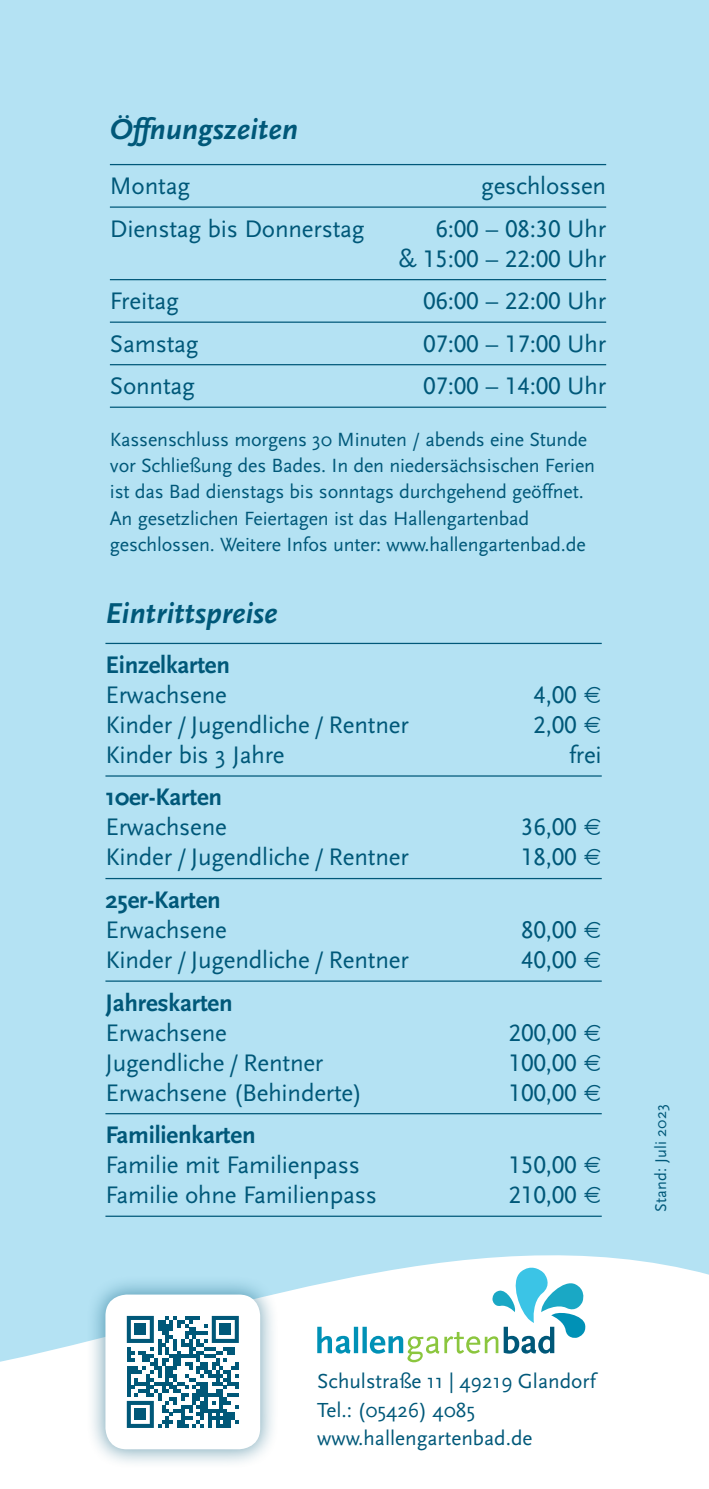
<style>
.page{position:relative;width:709px;height:1489px;background:#fff}
.page>*{position:absolute;margin:0;border:0;box-sizing:border-box;transform-origin:0 0}
.t1{font:italic 700 30px "Scala Sans";color:#005879}
.t2{font:25px "Scala Sans";letter-spacing:-.01em;color:#005879}
.t3{font:25px/30px "Scala Sans Caps";letter-spacing:-.01em;color:#005879;text-align:right}
.t4{font:700 25px "Scala Sans";letter-spacing:-.01em;color:#005879}
.t5{font:21.25px/28.8px "Scala Sans";color:#005879}
.t6{font:20px/26.2px "Scala Sans";letter-spacing:-.01em;color:#005879}
.t7{font:16.25px "Scala Sans";letter-spacing:.01em;color:#005879}
.s1{font-family:"Scala Sans"}
.s2{font-family:"Helvetica CY Plain"}
</style>
<div class="page">
<div style="left:0;top:0;width:709px;height:1240px;background:#b4e2f3"></div>
<svg style="left:0;top:980px;width:709px;height:383px"></svg>
<hr style="left:110px;top:164px;width:496px;height:1px;background:#005879">
<hr style="left:110px;top:206px;width:496px;height:2px;background:#005879">
<hr style="left:110px;top:279px;width:496px;height:1px;background:#005879">
<hr style="left:110px;top:321px;width:496px;height:2px;background:#005879">
<hr style="left:110px;top:364px;width:496px;height:1px;background:#005879">
<hr style="left:110px;top:406px;width:496px;height:2px;background:#005879">
<svg style="left:317px;top:1263px;width:269px;height:99px"></svg>
<div style="left:0;top:1180px;width:110px;height:142px;background:#b4e2f3"></div>
<hr style="left:105px;top:642px;width:496px;height:2px;background:#005879">
<hr style="left:105px;top:775px;width:496px;height:1px;background:#005879">
<hr style="left:105px;top:877px;width:496px;height:2px;background:#005879">
<hr style="left:105px;top:980px;width:496px;height:1px;background:#005879">
<hr style="left:105px;top:1112px;width:496px;height:2px;background:#005879">
<hr style="left:105px;top:1215px;width:496px;height:1px;background:#005879">
<div style="left:85px;top:1274px;width:195px;height:194px;background:#005879;opacity:.5"></div>
<div style="left:105px;top:1294px;width:155px;height:155px;background:#fff;border-radius:21px"></div>
<svg style="left:127px;top:1315px;width:112px;height:112px"></svg>
<div style="left:134px;top:1323px;width:12px;height:12px;background:#005879"></div>
<div style="left:219px;top:1323px;width:12px;height:12px;background:#005879"></div>
<div style="left:134px;top:1408px;width:12px;height:11px;background:#005879"></div>
<p class="t1" style="left:110px;top:113px;width:189px">Öffnungszeiten</p>
<p class="t2" style="left:110px;top:172px;width:82px">Montag</p>
<p class="t2" style="left:481px;top:172px;width:126px">geschlossen</p>
<p class="t2" style="left:110px;top:215px;width:256px">Dienstag bis Donnerstag</p>
<p class="t3" style="left:399px;top:214px;width:209px">6:00 – 08:30 <span class="s1">Uhr<br>&amp;</span> 15:00 – 22:00 <span class="s1">Uhr</span></p>
<p class="t2" style="left:110px;top:287px;width:71px">Freitag</p>
<p class="t3" style="left:423px;top:286px;width:185px">06:00 – 22:00 <span class="s1">Uhr</span></p>
<p class="t2" style="left:110px;top:330px;width:90px">Samstag</p>
<p class="t3" style="left:423px;top:329px;width:184px">07:00 – 17:00 <span class="s1">Uhr</span></p>
<p class="t2" style="left:110px;top:372px;width:87px">Sonntag</p>
<p class="t3" style="left:423px;top:371px;width:184px">07:00 – 14:00 <span class="s1">Uhr</span></p>
<p class="t6" style="left:110px;top:426px;width:487px">Kassenschluss morgens 30 Minuten / abends eine Stunde vor Schließung des Bades. In den niedersächsischen Ferien ist das Bad dienstags bis sonntags durchgehend geöffnet.<br>An gesetzlichen Feiertagen ist das Hallengartenbad geschlossen. Weitere Infos unter: www.hallengartenbad.de</p>
<p class="t1" style="left:105px;top:597px;width:173px">Eintrittspreise</p>
<p class="t4" style="left:105px;top:651px;width:126px">Einzelkarten</p>
<p class="t2" style="left:105px;top:681px;width:123px">Erwachsene</p>
<p class="t3" style="left:533px;top:680px;width:70px">4,00 <span class="s2">€</span></p>
<p class="t2" style="left:105px;top:711px;width:305px">Kinder / Jugendliche / Rentner</p>
<p class="t3" style="left:533px;top:710px;width:70px">2,00 <span class="s2">€</span></p>
<p class="t2" style="left:105px;top:741px;width:181px">Kinder bis 3 Jahre</p>
<p class="t2" style="left:569px;top:741px;width:34px">frei</p>
<p class="t4" style="left:105px;top:783px;width:118px">10er-Karten</p>
<p class="t2" style="left:105px;top:813px;width:123px">Erwachsene</p>
<p class="t3" style="left:521px;top:812px;width:82px">36,00 <span class="s2">€</span></p>
<p class="t2" style="left:105px;top:843px;width:305px">Kinder / Jugendliche / Rentner</p>
<p class="t3" style="left:521px;top:842px;width:82px">18,00 <span class="s2">€</span></p>
<p class="t4" style="left:105px;top:886px;width:117px">25er-Karten</p>
<p class="t2" style="left:105px;top:916px;width:123px">Erwachsene</p>
<p class="t3" style="left:521px;top:915px;width:82px">80,00 <span class="s2">€</span></p>
<p class="t2" style="left:105px;top:946px;width:305px">Kinder / Jugendliche / Rentner</p>
<p class="t3" style="left:521px;top:945px;width:82px">40,00 <span class="s2">€</span></p>
<p class="t4" style="left:105px;top:988px;width:129px">Jahreskarten</p>
<p class="t2" style="left:105px;top:1018px;width:123px">Erwachsene</p>
<p class="t3" style="left:509px;top:1017px;width:94px">200,00 <span class="s2">€</span></p>
<p class="t2" style="left:105px;top:1048px;width:219px">Jugendliche / Rentner</p>
<p class="t3" style="left:509px;top:1047px;width:94px">100,00 <span class="s2">€</span></p>
<p class="t2" style="left:105px;top:1078px;width:258px">Erwachsene (Behinderte)</p>
<p class="t3" style="left:509px;top:1077px;width:94px">100,00 <span class="s2">€</span></p>
<p class="t4" style="left:105px;top:1121px;width:152px">Familienkarten</p>
<p class="t2" style="left:105px;top:1151px;width:256px">Familie mit Familienpass</p>
<p class="t3" style="left:509px;top:1150px;width:94px">150,00 <span class="s2">€</span></p>
<p class="t2" style="left:105px;top:1181px;width:273px">Familie ohne Familienpass</p>
<p class="t3" style="left:509px;top:1180px;width:94px">210,00 <span class="s2">€</span></p>
<p class="t7" style="left:652px;top:1211px;width:109px;rotate:-90deg">Stand: Juli 2023</p>
<p class="t5" style="left:317px;top:1366px;width:280px">Schulstraße 11 | 49219 Glandorf<br>Tel.: (05426) 4085 www.hallengartenbad.de</p>
</div>
